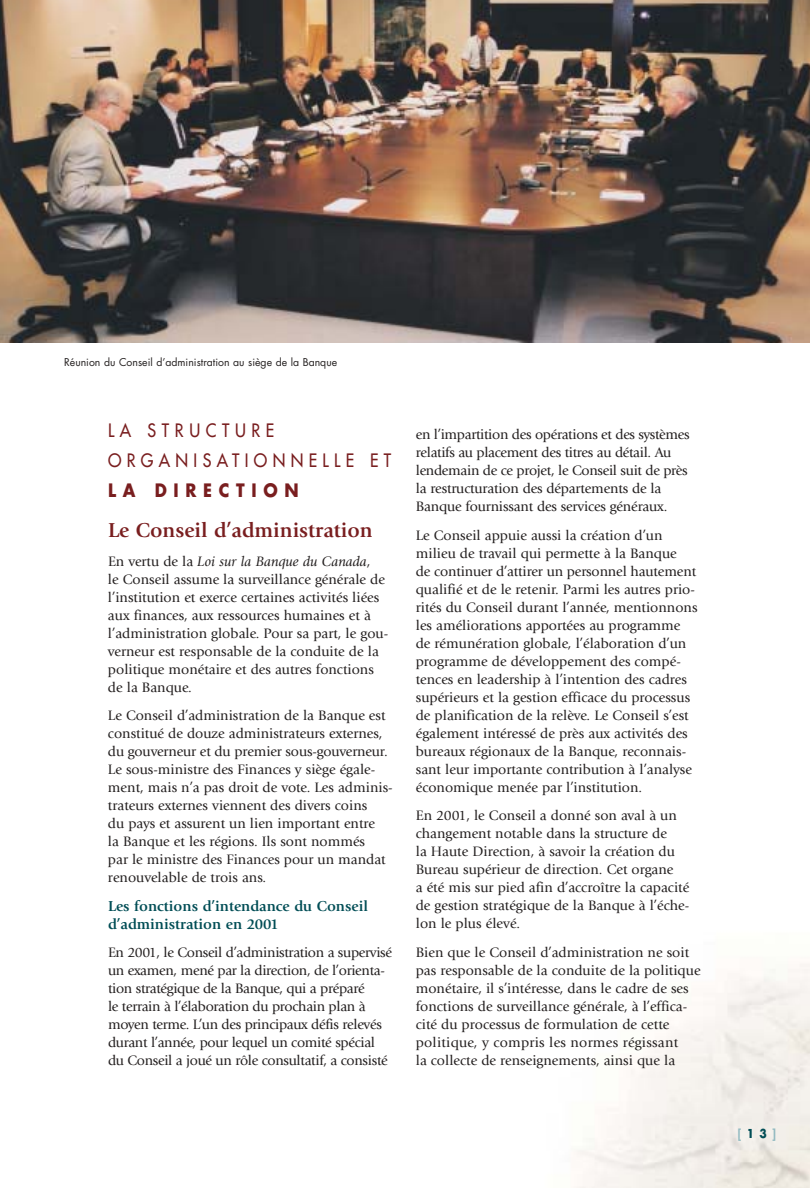
<style>
.page{position:relative;width:810px;height:1188px;background:#fff}
.page>*{position:absolute;margin:0;border:0;box-sizing:border-box;transform-origin:0 0}
.t1{font:700 21px "Giovanni";color:#791e1f}
.t2{font:18px/30px "Futura";letter-spacing:.33em;color:#791e1f;scale:.9 1}
.t3{font:700 18px "Futura";letter-spacing:.41em;color:#791e1f;scale:.9 1}
.t4{font:700 15px/18px "Giovanni";color:#004d55}
.t5{font:14.25px/18px "Giovanni";color:#231f1f}
.t6{font:14.25px/18px "Giovanni";letter-spacing:-.02em;color:#231f1f}
.t7{font:700 12px "Futura";color:#90b9c0;scale:.9 1}
.t8{font:10.5px "Futura";color:#231f1f}
.s1{font-style:italic}
.s2{color:#004d55}
</style>
<div class="page">
<img style="left:0;top:0;width:810px;height:342px">
<p class="t8" style="left:64px;top:357px;width:274px">Réunion du Conseil d’administration au siège de la Banque</p>
<p class="t2" style="left:108px;top:417px;width:316px">LA STRUCTURE<br>ORGANISATIONNELLE ET</p>
<p class="t3" style="left:108px;top:482px;width:213px">LA DIRECTION</p>
<h1 class="t1" style="left:108px;top:522px;width:266px">Le Conseil d’administration</h1>
<p class="t5" style="left:108px;top:553px;width:282px">En vertu de la <span class="s1">Loi sur la Banque du Canada</span>,<br>le Conseil assume la surveillance générale de l’institution et exerce certaines activités liées aux finances, aux ressources humaines et à l’administration globale. Pour sa part, le gou&shy;verneur est responsable de la conduite de la politique monétaire et des autres fonctions de la Banque.</p>
<p class="t5" style="left:108px;top:708px;width:286px">Le Conseil d’administration de la Banque est constitué de douze administrateurs externes, du gouverneur et du premier sous-gouverneur.<br>Le sous-ministre des Finances y siège égale&shy;ment, mais n’a pas droit de vote. Les adminis&shy;trateurs externes viennent des divers coins<br>du pays et assurent un lien important entre<br>la Banque et les régions. Ils sont nommés<br>par le ministre des Finances pour un mandat renouvelable de trois ans.</p>
<p class="t4" style="left:108px;top:898px;width:262px">Les fonctions d’intendance du Conseil d’administration en 2001</p>
<p class="t6" style="left:108px;top:945px;width:286px">En 2001, le Conseil d’administration a supervisé un examen, mené par la direction, de l’orienta&shy;tion stratégique de la Banque, qui a préparé<br>le terrain à l’élaboration du prochain plan à moyen terme. L’un des principaux défis relevés durant l’année, pour lequel un comité spécial du Conseil a joué un rôle consultatif, a consisté</p>
<p class="t6" style="left:416px;top:427px;width:275px">en l’impartition des opérations et des systèmes relatifs au placement des titres au détail. Au lendemain de ce projet, le Conseil suit de près la restructuration des départements de la Banque fournissant des services généraux.</p>
<p class="t5" style="left:416px;top:527px;width:283px">Le Conseil appuie aussi la création d’un milieu de travail qui permette à la Banque<br>de continuer d’attirer un personnel hautement qualifié et de le retenir. Parmi les autres prio&shy;rités du Conseil durant l’année, mentionnons les améliorations apportées au programme de rémunération globale, l’élaboration d’un programme de développement des compé&shy;tences en leadership à l’intention des cadres supérieurs et la gestion efficace du processus de planification de la relève. Le Conseil s’est également intéressé de près aux activités des bureaux régionaux de la Banque, reconnais&shy;sant leur importante contribution à l’analyse économique menée par l’institution.</p>
<p class="t5" style="left:416px;top:808px;width:275px">En 2001, le Conseil a donné son aval à un changement notable dans la structure de<br>la Haute Direction, à savoir la création du Bureau supérieur de direction. Cet organe<br>a été mis sur pied afin d’accroître la capacité de gestion stratégique de la Banque à l’éche&shy;lon le plus élevé.</p>
<p class="t5" style="left:416px;top:944px;width:286px">Bien que le Conseil d’administration ne soit pas responsable de la conduite de la politique monétaire, il s’intéresse, dans le cadre de ses fonctions de surveillance générale, à l’effica&shy;cité du processus de formulation de cette politique, y compris les normes régissant<br>la collecte de renseignements, ainsi que la</p>
<p class="t7" style="left:738px;top:1128px;width:44px">[<span class="s2">13</span>]</p>
</div>
